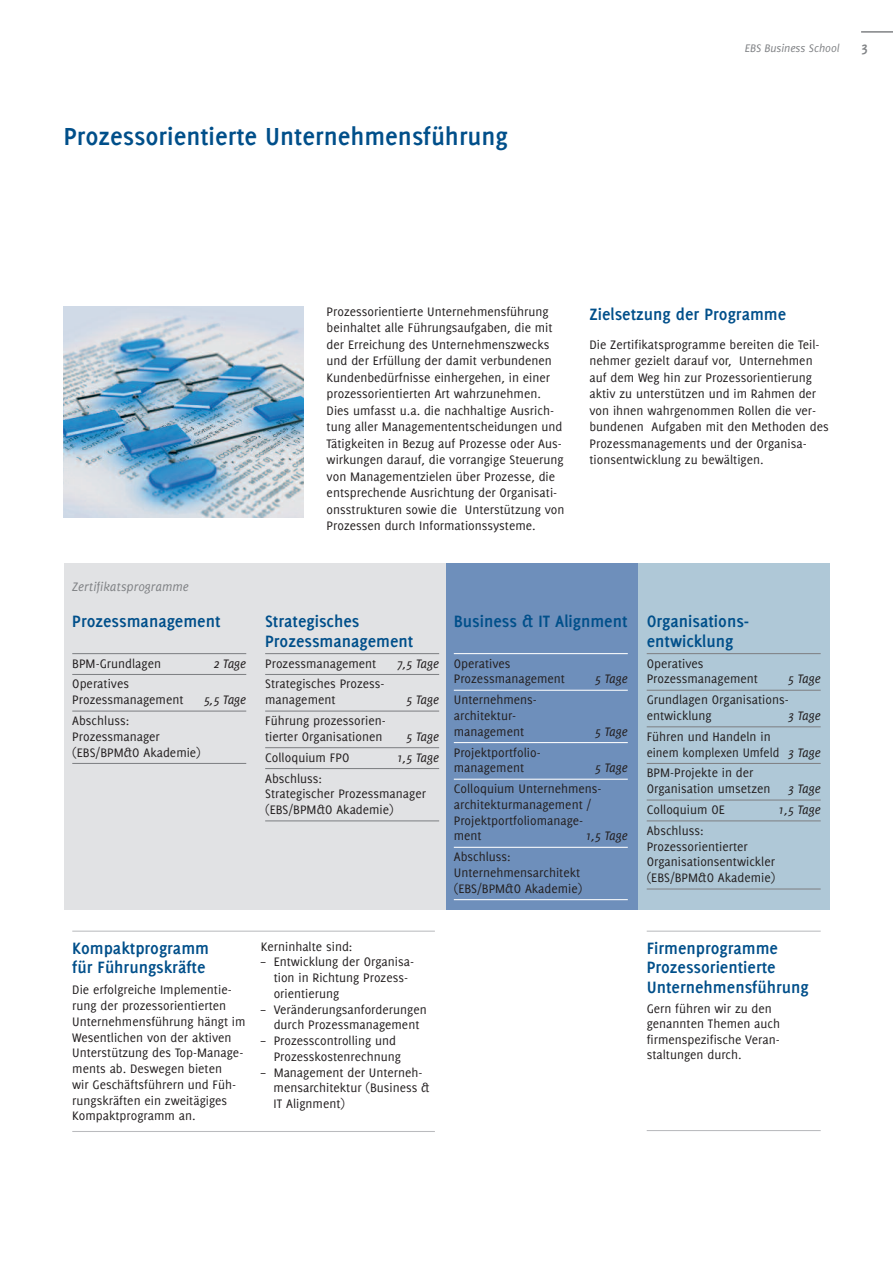
<style>
.page{position:relative;width:893px;height:1263px;background:#fff}
.page>*{position:absolute;margin:0;border:0;box-sizing:border-box;transform-origin:0 0}
.t1{font:700 27px "Delicious";color:#004f8a}
.t2{font:700 18px/19.5px "Delicious";color:#004f8a}
.t3{font:700 15px "Delicious";color:#808285}
.t4{font:13.5px/15.8px "Delicious";color:#231f20}
.t5{font:italic 13.5px "Delicious";color:#231f20}
.t6{font:italic 13.5px "Delicious";color:#808285}
.t7{font:italic 12px "Delicious";color:#808285}
.s1{font-style:italic}
</style>
<div class="page">
<div style="left:64px;top:563px;width:382px;height:347px;background:#e1e2e4"></div>
<div style="left:446px;top:563px;width:192px;height:347px;background:#6e8fbb"></div>
<div style="left:638px;top:563px;width:191px;height:347px;background:#afc8d7"></div>
<hr style="left:861px;top:31px;width:32px;height:2px;background:#808285">
<img style="left:64px;top:306px;width:239px;height:211px">
<hr style="left:72px;top:653px;width:174px;height:1px;background:#808285">
<hr style="left:72px;top:674px;width:174px;height:1px;background:#808285">
<hr style="left:72px;top:710px;width:174px;height:2px;background:#808285">
<hr style="left:72px;top:763px;width:174px;height:1px;background:#808285">
<hr style="left:647px;top:931px;width:174px;height:1px;background:#babbbe">
<hr style="left:647px;top:1130px;width:174px;height:1px;background:#babbbe">
<hr style="left:265px;top:653px;width:174px;height:1px;background:#808285">
<hr style="left:265px;top:674px;width:174px;height:1px;background:#808285">
<hr style="left:265px;top:710px;width:174px;height:2px;background:#808285">
<hr style="left:265px;top:747px;width:174px;height:1px;background:#808285">
<hr style="left:265px;top:768px;width:174px;height:1px;background:#808285">
<hr style="left:265px;top:820px;width:174px;height:1px;background:#808285">
<hr style="left:454px;top:653px;width:174px;height:1px;background:#fff">
<hr style="left:454px;top:690px;width:174px;height:1px;background:#fff">
<hr style="left:454px;top:742px;width:174px;height:1px;background:#fff">
<hr style="left:454px;top:779px;width:174px;height:1px;background:#fff">
<hr style="left:454px;top:847px;width:174px;height:1px;background:#fff">
<hr style="left:454px;top:899px;width:174px;height:1px;background:#fff">
<hr style="left:647px;top:653px;width:174px;height:1px;background:#808285">
<hr style="left:647px;top:690px;width:174px;height:1px;background:#808285">
<hr style="left:647px;top:726px;width:174px;height:1px;background:#808285">
<hr style="left:647px;top:763px;width:174px;height:1px;background:#808285">
<hr style="left:647px;top:799px;width:174px;height:1px;background:#808285">
<hr style="left:647px;top:820px;width:174px;height:1px;background:#808285">
<hr style="left:647px;top:888px;width:174px;height:1px;background:#808285">
<hr style="left:72px;top:931px;width:363px;height:1px;background:#babbbe">
<hr style="left:72px;top:1131px;width:363px;height:1px;background:#babbbe">
<h1 class="t1" style="left:64px;top:126px;width:446px">Prozessorientierte Unternehmensführung</h1>
<p class="t7" style="left:745px;top:41px;width:97px">EBS Business School</p>
<p class="t3" style="left:861px;top:42px;width:8px">3</p>
<p class="t4" style="left:327px;top:304px;width:239px;line-height:16.5px">Prozessorientierte Unternehmensführung beinhaltet alle Führungsaufgaben, die mit der Erreichung des Unternehmenszwecks und der Erfüllung der damit verbundenen Kundenbedürfnisse einhergehen, in einer prozessorientierten Art wahrzunehmen.<br>Dies umfasst u.a. die nachhaltige Ausrich&shy;tung aller Managemententscheidungen und Tätigkeiten in Bezug auf Prozesse oder Aus&shy;wirkungen darauf, die vorrangige Steuerung von Managementzielen über Prozesse, die entsprechende Ausrichtung der Organisati&shy;onsstrukturen sowie die Unterstützung von Prozessen durch Informationssysteme.</p>
<h2 class="t2" style="left:589px;top:305px;width:198px">Zielsetzung der Programme</h2>
<p class="t4" style="left:589px;top:337px;width:241px;line-height:16.5px">Die Zertifikatsprogramme bereiten die Teil&shy;nehmer gezielt darauf vor, Unternehmen auf dem Weg hin zur Prozessorientierung aktiv zu unterstützen und im Rahmen der von ihnen wahrgenommen Rollen die ver&shy;bundenen Aufgaben mit den Methoden des Prozessmanagements und der Organisa&shy;tionsentwicklung zu bewältigen.</p>
<p class="t6" style="left:72px;top:578px;width:118px">Zertifikatsprogramme</p>
<h2 class="t2" style="left:72px;top:613px;width:150px">Prozessmanagement</h2>
<p class="t4" style="left:72px;top:656px;width:90px">BPM-Grundlagen</p>
<p class="t5" style="left:213px;top:655px;width:34px">2 Tage</p>
<p class="t4" style="left:72px;top:677px;width:113px">Operatives<br>Prozessmanagement</p>
<p class="t5" style="left:204px;top:692px;width:44px">5,5 Tage</p>
<p class="t4" style="left:72px;top:714px;width:130px">Abschluss:<br>Prozessmanager (EBS/BPM&amp;O Akademie)</p>
<h2 class="t2" style="left:265px;top:613px;width:150px">Strategisches<br>Prozessmanagement</h2>
<p class="t4" style="left:265px;top:656px;width:113px">Prozessmanagement</p>
<p class="t5" style="left:397px;top:655px;width:44px">7,5 Tage</p>
<p class="t4" style="left:265px;top:677px;width:121px">Strategisches Prozess&shy;management</p>
<p class="t5" style="left:406px;top:692px;width:34px">5 Tage</p>
<p class="t4" style="left:265px;top:714px;width:122px">Führung prozessorien&shy;tierter Organisationen</p>
<p class="t5" style="left:406px;top:728px;width:34px">5 Tage</p>
<h2 class="t2" style="left:454px;top:613px;width:175px">Business &amp; IT Alignment</h2>
<p class="t4" style="left:454px;top:656px;width:113px">Operatives<br>Prozessmanagement</p>
<p class="t5" style="left:595px;top:671px;width:34px">5 Tage</p>
<p class="t4" style="left:454px;top:693px;width:85px">Unternehmens&shy;architektur&shy;management</p>
<p class="t5" style="left:595px;top:723px;width:34px">5 Tage</p>
<p class="t4" style="left:265px;top:750px;width:86px">Colloquium FPO</p>
<p class="t5" style="left:397px;top:749px;width:44px">1,5 Tage</p>
<p class="t4" style="left:265px;top:771px;width:162px">Abschluss:<br>Strategischer Prozessmanager (EBS/BPM&amp;O Akademie)</p>
<p class="t4" style="left:454px;top:745px;width:88px">Projektportfolio&shy;management</p>
<p class="t5" style="left:595px;top:760px;width:34px">5 Tage</p>
<p class="t4" style="left:454px;top:782px;width:149px">Colloquium Unternehmens&shy;architekturmanagement /<br>Projektportfoliomanage&shy;ment</p>
<p class="t5" style="left:585px;top:828px;width:44px">1,5 Tage</p>
<p class="t4" style="left:454px;top:850px;width:130px">Abschluss:<br>Unternehmensarchitekt (EBS/BPM&amp;O Akademie)</p>
<h2 class="t2" style="left:72px;top:939px;width:138px">Kompaktprogramm für Führungskräfte</h2>
<p class="t4" style="left:72px;top:983px;width:175px">Die erfolgreiche Implementie&shy;rung der prozessorientierten<br>Unternehmensführung hängt im<br>Wesentlichen von der aktiven<br>Unterstützung des Top-Manage&shy;ments ab. Deswegen bieten<br>wir Geschäftsführern und Füh&shy;rungskräften ein zweitägiges<br>Kompaktprogramm an.</p>
<p class="t4" style="left:261px;top:939px;width:93px">Kerninhalte sind:</p>
<p class="t4" style="left:274px;top:955px;width:142px;text-indent:-13px">– Entwicklung der Organisa&shy;tion in Richtung Prozess&shy;orientierung</p>
<p class="t4" style="left:261px;top:1002px;width:167px;text-align:center">– Veränderungsanforderungen durch Prozessmanagement</p>
<p class="t4" style="left:274px;top:1034px;width:129px;text-indent:-13px">– Prozesscontrolling und<br>Prozesskostenrechnung</p>
<p class="t4" style="left:274px;top:1065px;width:158px;text-indent:-13px">– Management der Unterneh&shy;mensarchitektur (Business &amp;<br>IT Alignment)</p>
<h2 class="t2" style="left:647px;top:613px;width:104px">Organisations&shy;entwicklung</h2>
<p class="t4" style="left:647px;top:656px;width:113px">Operatives<br>Prozessmanagement</p>
<p class="t5" style="left:788px;top:671px;width:34px">5 Tage</p>
<p class="t4" style="left:647px;top:693px;width:144px">Grundlagen Organisations&shy;entwicklung</p>
<p class="t5" style="left:788px;top:707px;width:34px">3 Tage</p>
<p class="t4" style="left:647px;top:729px;width:175px">Führen und Handeln in<br>einem komplexen Umfeld <span class="s1">3 Tage</span></p>
<p class="t4" style="left:647px;top:766px;width:125px">BPM-Projekte in der<br>Organisation umsetzen</p>
<p class="t5" style="left:788px;top:780px;width:34px">3 Tage</p>
<p class="t4" style="left:647px;top:803px;width:80px">Colloquium OE</p>
<p class="t5" style="left:778px;top:801px;width:44px">1,5 Tage</p>
<p class="t4" style="left:647px;top:823px;width:130px">Abschluss:<br>Prozessorientierter<br>Organisationsentwickler (EBS/BPM&amp;O Akademie)</p>
<h2 class="t2" style="left:647px;top:939px;width:163px">Firmenprogramme<br>Prozessorientierte<br>Unternehmensführung</h2>
<p class="t4" style="left:647px;top:1002px;width:135px;line-height:15.1px">Gern führen wir zu den genannten Themen auch firmenspezifische Veran&shy;staltungen durch.</p>
</div>
